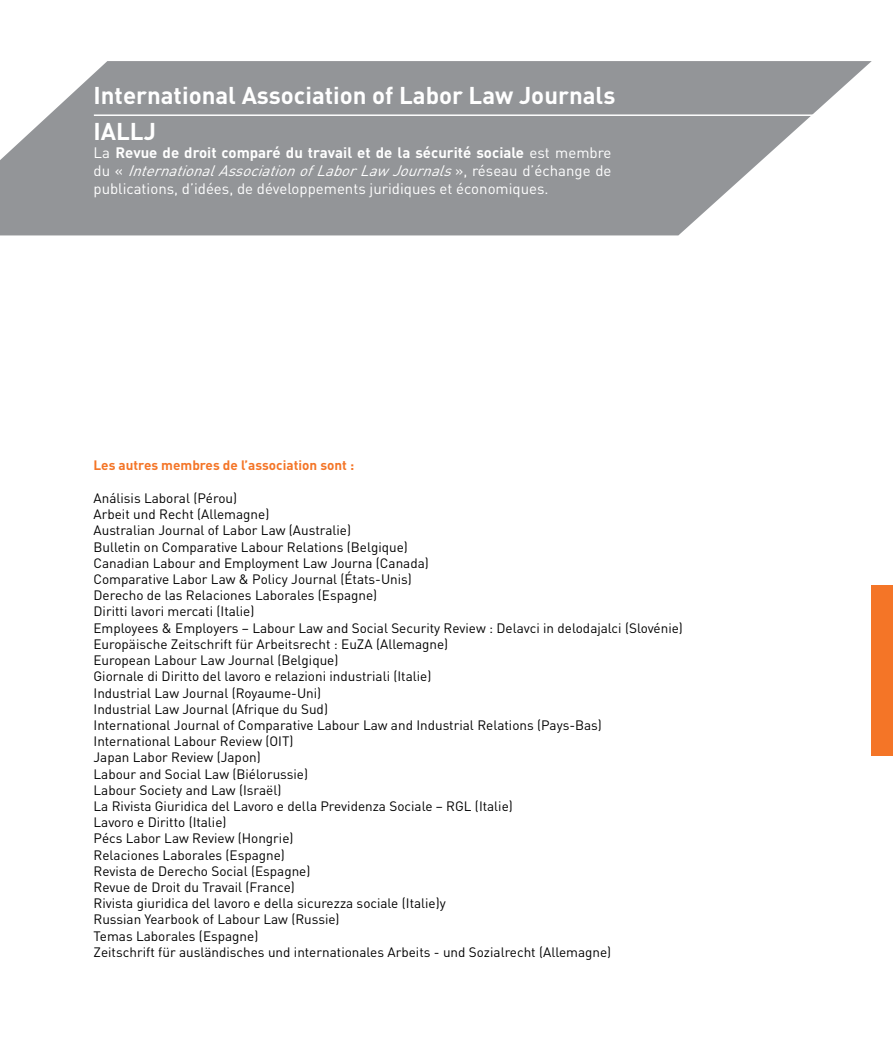
<style>
.page{position:relative;width:893px;height:1063px;background:#fff}
.page>*{position:absolute;margin:0;border:0;box-sizing:border-box;transform-origin:0 0}
.t1{font:700 24px "DIN";color:#fff}
.t2{font:15px/18px "DIN";color:#fff;text-align:justify}
.t3{font:13.5px/16.2px "DIN";color:#000}
.t4{font:700 13.5px "DIN";color:#f47527}
.s1{font-weight:700}
.s2{font-style:italic}
</style>
<div class="page">
<svg style="left:0;top:61px;width:872px;height:174px;fill:#939598"></svg>
<hr style="left:94px;top:114px;width:723px;height:2px;background:#fff">
<div style="left:872px;top:586px;width:21px;height:170px;background:#f47527"></div>
<h1 class="t1" style="left:94px;top:80px;width:523px">International Association of Labor Law Journals</h1>
<h1 class="t1" style="left:94px;top:116px;width:64px">IALLJ</h1>
<p class="t2" style="left:94px;top:144px;width:519px">La <span class="s1">Revue de droit comparé du travail et de la sécurité sociale</span> est membre d u « <span class="s2">InternationalAssociationofLaborLawJournals</span>» , r é s e a u d ’ é c h a n g e d e publications, d’idées, de développements juridiques et économiques.</p>
<p class="t4" style="left:94px;top:456px;width:262px">Les autres membres de l’association sont :</p>
<p class="t3" style="left:94px;top:490px;width:591px">Análisis Laboral (Pérou)<br>Arbeit und Recht (Allemagne)<br>Australian Journal of Labor Law (Australie)<br>Bulletin on Comparative Labour Relations (Belgique)<br>Canadian Labour and Employment Law Journa (Canada)<br>Comparative Labor Law &amp; Policy Journal (États-Unis)<br>Derecho de las Relaciones Laborales (Espagne)<br>Diritti lavori mercati (Italie)<br>Employees &amp; Employers – Labour Law and Social Security Review : Delavci in delodajalci (Slovénie)<br>Europäische Zeitschrift für Arbeitsrecht : EuZA (Allemagne)<br>European Labour Law Journal (Belgique)<br>Giornale di Diritto del lavoro e relazioni industriali (Italie)<br>Industrial Law Journal (Royaume-Uni)<br>Industrial Law Journal (Afrique du Sud)<br>International Journal of Comparative Labour Law and Industrial Relations (Pays-Bas)<br>International Labour Review (OIT)<br>Japan Labor Review (Japon)<br>Labour and Social Law (Biélorussie)<br>Labour Society and Law (Israël)<br>La Rivista Giuridica del Lavoro e della Previdenza Sociale – RGL (Italie)<br>Lavoro e Diritto (Italie)<br>Pécs Labor Law Review (Hongrie)<br>Relaciones Laborales (Espagne)<br>Revista de Derecho Social (Espagne)<br>Revue de Droit du Travail (France)<br>Rivista giuridica del lavoro e della sicurezza sociale (Italie)y<br>Russian Yearbook of Labour Law (Russie)<br>Temas Laborales (Espagne)<br>Zeitschrift für ausländisches und internationales Arbeits - und Sozialrecht (Allemagne)</p>
</div>
